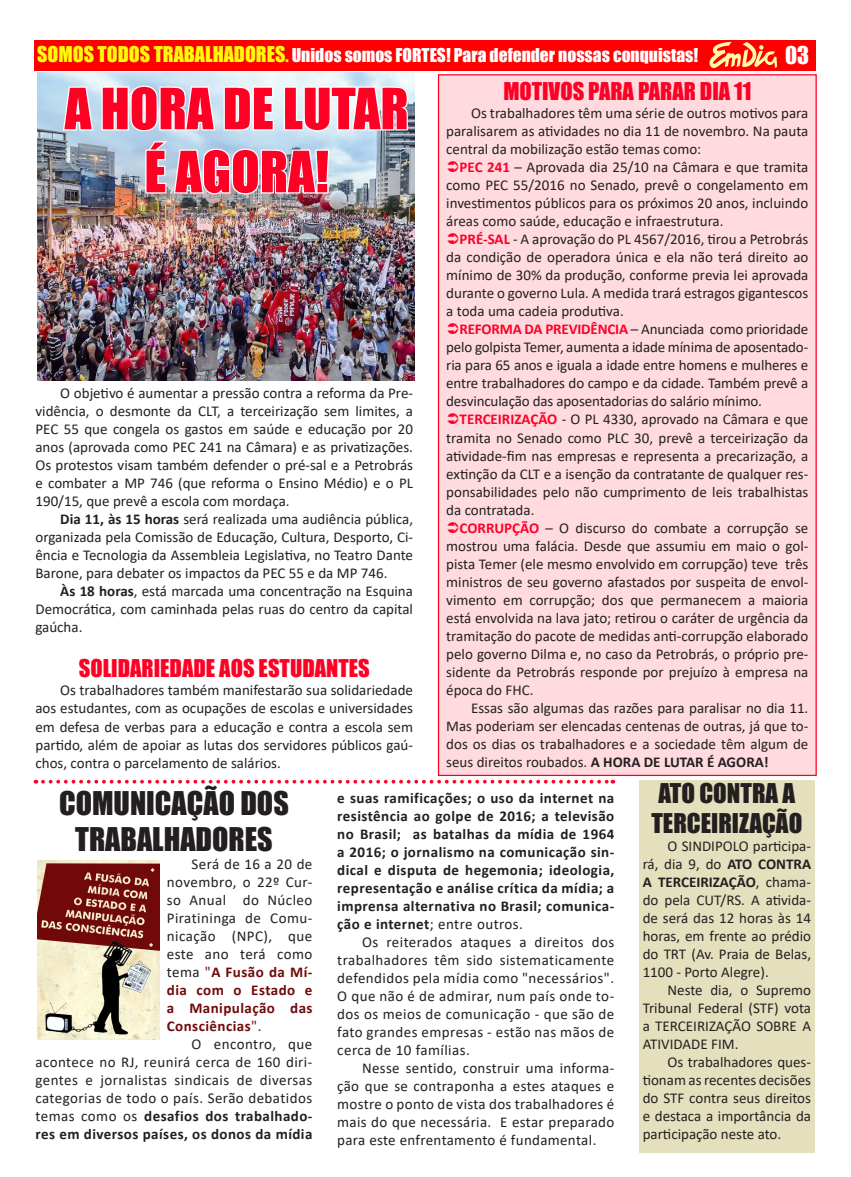
<style>
.page{position:relative;width:851px;height:1177px;background:#fff}
.page>*{position:absolute;margin:0;border:0;box-sizing:border-box;transform-origin:0 0}
.Texto{font:52.5px "Impact";color:#ff0025}
.Titulos{font:30px "Impact";color:#231f20}
.Titulos-2{font:25px/30px "Impact";color:#231f20}
.Entretítulos{font:22.5px "Impact";color:#ff0025}
.t1{font:22.5px "Impact";color:#fff}
.t2{font:17.5px "Impact";color:#fff}
.Texto-2{font:15px/18px "Calibri";color:#231f20;text-align:justify}
.Texto-3{font:700 15px/18px "Calibri";letter-spacing:.03em;color:#231f20;text-align:justify}
.s1{font-size:20px;color:#fffa0a}
.s2{color:#fffa0a}
.s3{font-weight:700;color:#ff0025}
.s4{font-weight:700}
.s5{color:#71090a}
.s6{font-weight:700;color:#71090a}
.s7{font-weight:400}
</style>
<div class="page">
<div style="left:34px;top:40px;width:781px;height:30px;background:#f00"></div>
<svg style="left:709px;top:42px;width:68px;height:26px"></svg>
<div style="left:438px;top:75px;width:378px;height:700px;background:#ffdbe0"></div>
<img style="left:37px;top:860px;width:123px;height:179px">
<img style="left:37px;top:73px;width:378px;height:307px">
<svg style="left:61px;top:74px;width:348px;height:122px"></svg>
<svg style="left:43px;top:779px;width:570px;height:4px"></svg>
<div style="left:639px;top:779px;width:175px;height:373px;background:#e4e0bd"></div>
<p class="t2" style="left:37px;top:41px;width:662px"><span class="s1">SOMOS TODOS TRABALHADORES</span><span class="s2">.</span> Unidos somos FORTES! Para defender nossas conquistas!</p>
<p class="t1" style="left:785px;top:38px;width:25px">03</p>
<p class="Entretítulos" style="left:503px;top:74px;width:249px">MOTIVOS PARA PARAR DIA 11</p>
<p class="Texto-2" style="left:446px;top:104px;width:363px;text-indent:25px">Os trabalhadores têm uma série de outros motivos para paralisarem as atividades no dia 11 de novembro. Na pauta central da mobilização estão temas como:</p>
<p class="Texto-2" style="left:446px;top:158px;width:363px;text-indent:13px"><span class="s3">PEC 241</span> – Aprovada dia 25/10 na Câmara e que tramita como PEC 55/2016 no Senado, prevê o congelamento em investimentos públicos para os próximos 20 anos, incluindo áreas como saúde, educação e infraestrutura.</p>
<p class="Texto-2" style="left:446px;top:230px;width:363px;text-indent:13px"><span class="s3">PRÉ-SAL</span> - A aprovação do PL 4567/2016, tirou a Petrobrás da condição de operadora única e ela não terá direito ao mínimo de 30% da produção, conforme previa lei aprovada durante o governo Lula. A medida trará estragos gigantescos a toda uma cadeia produtiva.</p>
<p class="Texto-2" style="left:446px;top:320px;width:363px;text-indent:13px"><span class="s3">REFORMA DA PREVIDÊNCIA</span> – Anunciada como prioridade pelo golpista Temer, aumenta a idade mínima de aposentado&shy;ria para 65 anos e iguala a idade entre homens e mulheres e entre trabalhadores do campo e da cidade. Também prevê a desvinculação das aposentadorias do salário mínimo.</p>
<p class="Texto-2" style="left:446px;top:410px;width:363px;text-indent:13px"><span class="s3">TERCEIRIZAÇÃO</span> - O PL 4330, aprovado na Câmara e que tramita no Senado como PLC 30, prevê a terceirização da atividade-fim nas empresas e representa a precarização, a extinção da CLT e a isenção da contratante de qualquer res&shy;ponsabilidades pelo não cumprimento de leis trabalhistas da contratada.</p>
<p class="Texto-2" style="left:446px;top:518px;width:363px;text-indent:13px"><span class="s3">CORRUPÇÃO</span> – O discurso do combate a corrupção se mostrou uma falácia. Desde que assumiu em maio o gol&shy;pista Temer (ele mesmo envolvido em corrupção) teve três ministros de seu governo afastados por suspeita de envol&shy;vimento em corrupção; dos que permanecem a maioria está envolvida na lava jato; retirou o caráter de urgência da tramitação do pacote de medidas anti-corrupção elaborado pelo governo Dilma e, no caso da Petrobrás, o próprio pre&shy;sidente da Petrobrás responde por prejuízo à empresa na época do FHC.</p>
<p class="Texto-2" style="left:446px;top:698px;width:363px;text-indent:25px">Essas são algumas das razões para paralisar no dia 11.<br>Mas poderiam ser elencadas centenas de outras, já que to&shy;dos os dias os trabalhadores e a sociedade têm algum de seus direitos roubados. <span class="s4">A HORA DE LUTAR É AGORA!</span></p>
<p class="Texto" style="left:65px;top:68px;width:345px">A HORA DE LUTAR</p>
<p class="Texto" style="left:144px;top:131px;width:186px">É AGORA!</p>
<p class="Texto-2" style="left:35px;top:384px;width:379px;text-indent:25px">O objetivo é aumentar a pressão contra a reforma da Pre&shy;vidência, o desmonte da CLT, a terceirização sem limites, a PEC 55 que congela os gastos em saúde e educação por 20 anos (aprovada como PEC 241 na Câmara) e as privatizações.<br>Os protestos visam também defender o pré-sal e a Petrobrás e combater a MP 746 (que reforma o Ensino Médio) e o PL 190/15, que prevê a escola com mordaça.</p>
<p class="Texto-2" style="left:35px;top:510px;width:379px;text-indent:25px"><span class="s4">Dia 11, às 15 horas</span> será realizada uma audiência pública, organizada pela Comissão de Educação, Cultura, Desporto, Ci&shy;ência e Tecnologia da Assembleia Legislativa, no Teatro Dante Barone, para debater os impactos da PEC 55 e da MP 746.</p>
<p class="Texto-2" style="left:35px;top:582px;width:379px;text-indent:25px"><span class="s4">Às 18 horas</span>, está marcada uma concentração na Esquina Democrática, com caminhada pelas ruas do centro da capital gaúcha.</p>
<p class="Entretítulos" style="left:79px;top:651px;width:292px">SOLIDARIEDADE AOS ESTUDANTES</p>
<p class="Texto-2" style="left:35px;top:681px;width:379px;text-indent:25px">Os trabalhadores também manifestarão sua solidariedade aos estudantes, com as ocupações de escolas e universidades em defesa de verbas para a educação e contra a escola sem partido, além de apoiar as lutas dos servidores públicos gaú&shy;chos, contra o parcelamento de salários.</p>
<p class="Titulos" style="left:59px;top:780px;width:231px">COMUNICAÇÃO DOS</p>
<p class="Titulos" style="left:75px;top:816px;width:199px">TRABALHADORES</p>
<p class="Texto-2" style="left:167px;top:854px;width:147px;text-indent:25px">Será de 16 a 20 de novembro, o 22º Cur&shy;so Anual do Núcleo Piratininga de Comu&shy;nicação (NPC), que este ano terá como tema <span class="s5">"</span><span class="s6">A Fusão da Mí&shy;dia com o Estado e a Manipulação das Consciências</span><span class="s5">"</span>.</p>
<p class="Texto-2" style="left:35px;top:1034px;width:278px;text-indent:156px">O encontro, que acontece no RJ, reunirá cerca de 160 diri&shy;gentes e jornalistas sindicais de diversas categorias de todo o país. Serão debatidos temas como os <span class="s4">desafios dos trabalhado&shy;res em diversos países, os donos da mídia</span></p>
<p class="Titulos-2" style="left:651px;top:777px;width:152px">ATO CONTRA A<br>TERCEIRIZAÇÃO</p>
<p class="Texto-2" style="left:642px;top:836px;width:170px;text-indent:25px">O SINDIPOLO participa&shy;rá, dia 9, do <span class="s4">ATO CONTRA A TERCEIRIZAÇÃO</span>, chama&shy;do pela CUT/RS. A ativida&shy;de será das 12 horas às 14 horas, em frente ao prédio do TRT (Av. Praia de Belas, 1100 - Porto Alegre).</p>
<p class="Texto-2" style="left:642px;top:980px;width:170px;text-indent:25px">Neste dia, o Supremo Tribunal Federal (STF) vota a TERCEIRIZAÇÃO SOBRE A ATIVIDADE FIM.</p>
<p class="Texto-2" style="left:642px;top:1052px;width:170px;text-indent:25px">Os trabalhadores ques&shy;tionam as recentes decisões do STF contra seus direitos e destaca a importância da participação neste ato.</p>
<p class="Texto-3" style="left:337px;top:788px;width:278px">e suas ramificações; o uso da internet na resistência ao golpe de 2016; a televisão no Brasil; as batalhas da mídia de 1964 a 2016; o jornalismo na comunicação sin&shy;dical e disputa de hegemonia; ideologia, representação e análise crítica da mídia; a imprensa alternativa no Brasil; comunica&shy;ção e internet<span class="s7">; entre outros.</span></p>
<p class="Texto-2" style="left:337px;top:932px;width:278px;text-indent:25px">Os reiterados ataques a direitos dos trabalhadores têm sido sistematicamente defendidos pela mídia como "necessários".<br>O que não é de admirar, num país onde to&shy;dos os meios de comunicação - que são de fato grandes empresas - estão nas mãos de cerca de 10 famílias.</p>
<p class="Texto-2" style="left:337px;top:1058px;width:278px;text-indent:25px">Nesse sentido, construir uma informa&shy;ção que se contraponha a estes ataques e mostre o ponto de vista dos trabalhadores é mais do que necessária. E estar preparado para este enfrentamento é fundamental.</p>
</div>
